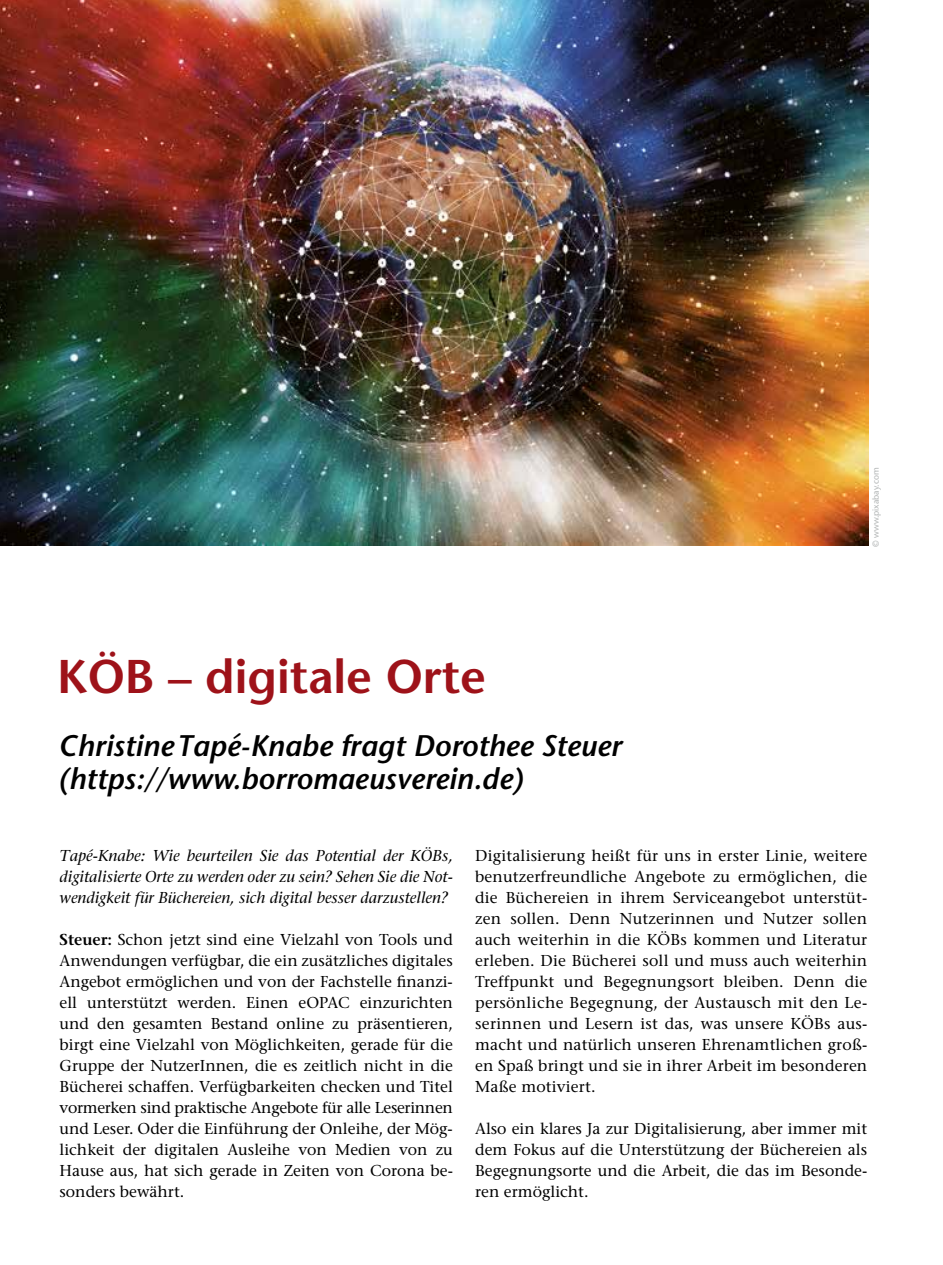
<style>
.page{position:relative;width:943px;height:1265px;background:#fff}
.page>*{position:absolute;margin:0;border:0;box-sizing:border-box;transform-origin:0 0}
.t1{font:600 47.25px "Stone Sans";color:#9e1219}
.t2{font:italic 600 29.75px/33.2px "Stone Sans";color:#000}
.t3{font:15.75px/21px "Stone Serif";color:#000;text-align:justify}
.t4{font:italic 15.75px/21px "Stone Serif";color:#000;text-align:justify}
.t5{font:8.75px "Stone Sans";color:#b1b4b4}
.s1{font-weight:600}
</style>
<div class="page">
<img style="left:0;top:0;width:868px;height:545px">
<h1 class="t1" style="left:57px;top:647px;width:430px">KÖB – digitale Orte</h1>
<h2 class="t2" style="left:58px;top:729px;width:564px">Christine Tapé-Knabe fragt Dorothee Steuer (https://www.borromaeusverein.de)</h2>
<p class="t5" style="left:870px;top:547px;width:81px;rotate:-90deg">© www.pixabay.com</p>
<p class="t4" style="left:60px;top:845px;width:395px">Tapé-Knabe: Wie beurteilen Sie das Potential der KÖBs, digitalisierte Orte zu werden oder zu sein? Sehen Sie die Not&shy;wendigkeit für Büchereien, sich digital besser darzustellen?</p>
<p class="t3" style="left:60px;top:929px;width:395px"><span class="s1">Steuer:</span> Schon jetzt sind eine Vielzahl von Tools und Anwendungen verfügbar, die ein zusätzliches digitales Angebot ermöglichen und von der Fachstelle finanzi&shy;ell unterstützt werden. Einen eOPAC einzurichten und den gesamten Bestand online zu präsentieren, birgt eine Vielzahl von Möglichkeiten, gerade für die Gruppe der NutzerInnen, die es zeitlich nicht in die Bücherei schaffen. Verfügbarkeiten checken und Titel vormerken sind praktische Angebote für alle Leserinnen und Leser. Oder die Einführung der Onleihe, der Mög&shy;lichkeit der digitalen Ausleihe von Medien von zu Hause aus, hat sich gerade in Zeiten von Corona be&shy;sonders bewährt.</p>
<p class="t3" style="left:475px;top:845px;width:393px">Digitalisierung heißt für uns in erster Linie, weitere benutzerfreundliche Angebote zu ermöglichen, die die Büchereien in ihrem Serviceangebot unterstüt&shy;zen sollen. Denn Nutzerinnen und Nutzer sollen auch weiterhin in die KÖBs kommen und Literatur erleben. Die Bücherei soll und muss auch weiterhin Treffpunkt und Begegnungsort bleiben. Denn die persönliche Begegnung, der Austausch mit den Le&shy;serinnen und Lesern ist das, was unsere KÖBs aus&shy;macht und natürlich unseren Ehrenamtlichen groß&shy;en Spaß bringt und sie in ihrer Arbeit im besonderen Maße motiviert.</p>
<p class="t3" style="left:475px;top:1118px;width:393px">Also ein klares Ja zur Digitalisierung, aber immer mit dem Fokus auf die Unterstützung der Büchereien als Begegnungsorte und die Arbeit, die das im Besonde&shy;ren ermöglicht.</p>
</div>
